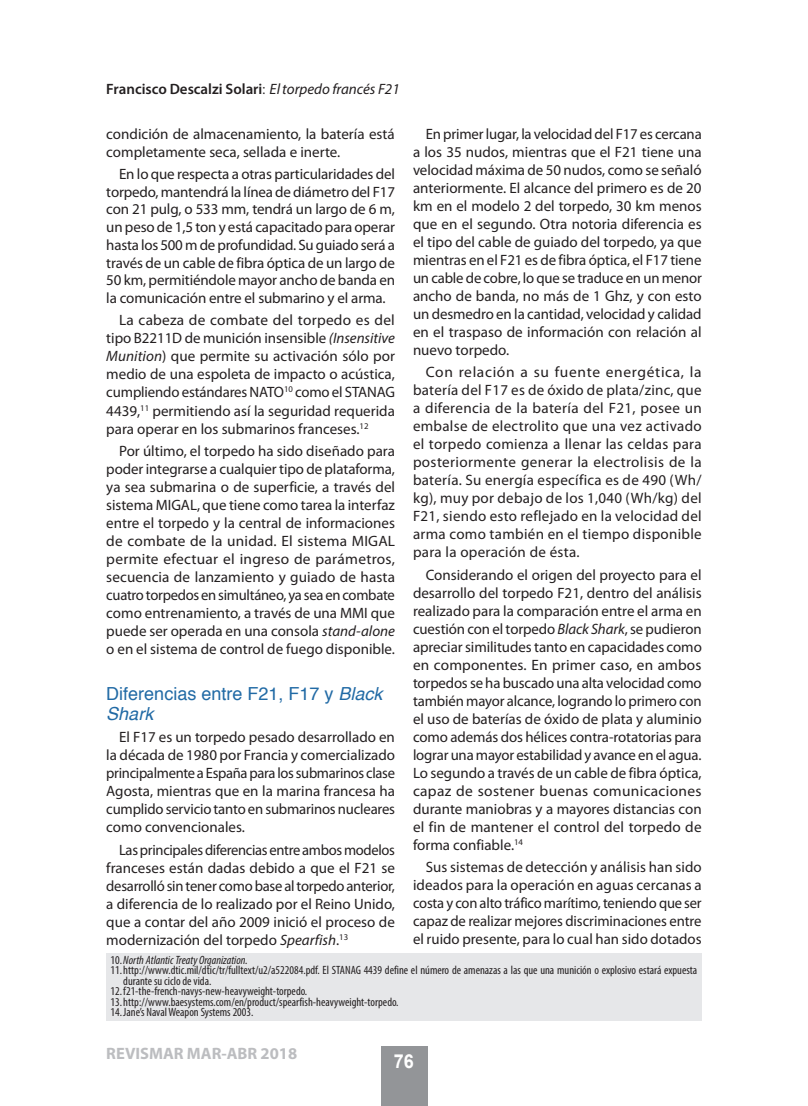
<style>
.page{position:relative;width:808px;height:1106px;background:#fff}
.page>*{position:absolute;margin:0;border:0;box-sizing:border-box;transform-origin:0 0}
.t1{font:700 19.2px "Arial";color:#fff;scale:.93 1}
.t2{font:18px/19.5px "Helvetica";color:#216aa5}
.t3{font:700 16.5px "Myriad Pro";color:#bcbdc0}
.t4{font:15px/18px "Myriad Pro";color:#231f20;text-align:justify}
.t5{font:600 15px "Myriad Pro";color:#231f20}
.t6{font:condensed 12px "Myriad Pro";color:#231f20}
.t7{font:italic condensed 12px "Myriad Pro";color:#231f20}
.s1{font-weight:400;font-stretch:condensed}
.s2{font-weight:400;font-style:italic}
.s3{font-style:italic}
.s4{font-style:normal}
</style>
<div class="page">
<div style="left:381px;top:1046px;width:46px;height:60px;background:#939598"></div>
<div style="left:106px;top:953px;width:596px;height:67px;background:#e6e7e9"></div>
<p class="t5" style="left:106px;top:79px;width:295px">Francisco Descalzi Solari<span class="s1">:</span> <span class="s2">Eltorpedo francés F21</span></p>
<p class="t4" style="left:106px;top:125px;width:290px">condición de almacenamiento, la batería está completamente seca, sellada e inerte.</p>
<p class="t4" style="left:106px;top:165px;width:290px;text-indent:13px">En lo que respecta a otras particularidades del torpedo, mantendrá la línea de diámetro del F17 con 21 pulg, o 533 mm, tendrá un largo de 6 m, un peso de 1,5 ton y está capacitado para operar hasta los 500 m de profundidad. Su guiado será a través de un cable de fibra óptica de un largo de 50 km, permitiéndole mayor ancho de banda en la comunicación entre el submarino y el arma.</p>
<p class="t4" style="left:106px;top:311px;width:290px;text-indent:13px">La cabeza de combate del torpedo es del tipo B2211D de munición insensible <span class="s3">(Insensitive Munition</span>) que permite su activación sólo por medio de una espoleta de impacto o acústica, cumpliendo estándares NATO<sup>10</sup> como el STANAG 4439,<sup>11</sup> permitiendo así la seguridad requerida para operar en los submarinos franceses.<sup>12</sup></p>
<p class="t4" style="left:106px;top:441px;width:290px;text-indent:13px">Por último, el torpedo ha sido diseñado para poder integrarse a cualquier tipo de plataforma, ya sea submarina o de superficie, a través del sistema MIGAL, que tiene como tarea la interfaz entre el torpedo y la central de informaciones de combate de la unidad. El sistema MIGAL permite efectuar el ingreso de parámetros, secuencia de lanzamiento y guiado de hasta cuatro torpedos en simultáneo, ya sea en combate como entrenamiento, a través de una MMI que puede ser operada en una consola <span class="s3">stand-alone </span>o en el sistema de control de fuego disponible.</p>
<p class="t2" style="left:106px;top:684px;width:278px">Diferencias entre F21, F17 y <span class="s3">Black<br>Shark</span></p>
<p class="t4" style="left:106px;top:728px;width:290px;text-indent:13px">El F17 es un torpedo pesado desarrollado en la década de 1980 por Francia y comercializado principalmente a España para los submarinos clase Agosta, mientras que en la marina francesa ha cumplido servicio tanto en submarinos nucleares como convencionales.</p>
<p class="t4" style="left:106px;top:840px;width:290px;text-indent:13px">Las principales diferencias entre ambos modelos franceses están dadas debido a que el F21 se desarrolló sin tener como base al torpedo anterior, a diferencia de lo realizado por el Reino Unido, que a contar del año 2009 inició el proceso de modernización del torpedo <span class="s3">Spearfish</span>.<sup>13</sup></p>
<p class="t4" style="left:413px;top:125px;width:290px;text-indent:13px">En primer lugar, la velocidad del F17 es cercana a los 35 nudos, mientras que el F21 tiene una velocidad máxima de 50 nudos, como se señaló anteriormente. El alcance del primero es de 20 km en el modelo 2 del torpedo, 30 km menos que en el segundo. Otra notoria diferencia es el tipo del cable de guiado del torpedo, ya que mientras en el F21 es de fibra óptica, el F17 tiene un cable de cobre, lo que se traduce en un menor ancho de banda, no más de 1 Ghz, y con esto un desmedro en la cantidad, velocidad y calidad en el traspaso de información con relación al nuevo torpedo.</p>
<p class="t4" style="left:413px;top:363px;width:290px;text-indent:13px">Con relación a su fuente energética, la batería del F17 es de óxido de plata/zinc, que a diferencia de la batería del F21, posee un embalse de electrolito que una vez activado el torpedo comienza a llenar las celdas para posteriormente generar la electrolisis de la batería. Su energía específica es de 490 (Wh/ kg), muy por debajo de los 1,040 (Wh/kg) del F21, siendo esto reflejado en la velocidad del arma como también en el tiempo disponible para la operación de ésta.</p>
<p class="t4" style="left:413px;top:565px;width:290px;text-indent:13px">Considerando el origen del proyecto para el desarrollo del torpedo F21, dentro del análisis realizado para la comparación entre el arma en cuestión con el torpedo <span class="s3">Black Shark</span>, se pudieron apreciar similitudes tanto en capacidades como en componentes. En primer caso, en ambos torpedos se ha buscado una alta velocidad como también mayor alcance, logrando lo primero con el uso de baterías de óxido de plata y aluminio como además dos hélices contra-rotatorias para lograr una mayor estabilidad y avance en el agua.<br>Lo segundo a través de un cable de fibra óptica, capaz de sostener buenas comunicaciones durante maniobras y a mayores distancias con el fin de mantener el control del torpedo de forma confiable.<sup>14</sup></p>
<p class="t4" style="left:413px;top:857px;width:290px;text-indent:13px">Sus sistemas de detección y análisis han sido ideados para la operación en aguas cercanas a costa y con alto tráfico marítimo, teniendo que ser capaz de realizar mejores discriminaciones entre el ruido presente, para lo cual han sido dotados</p>
<p class="t7" style="left:111px;top:952px;width:139px"><span class="s4">10.</span>North Atlantic Treaty Organization.</p>
<p class="t6" style="left:111px;top:963px;width:588px">11.http://www.dtic.mil/dtic/tr/fulltext/u2/a522084.pdf. El STANAG 4439 define el número de amenazas a las que una munición o explosivo estará expuesta</p>
<p class="t6" style="left:123px;top:973px;width:90px">durante su ciclo de vida.</p>
<p class="t6" style="left:111px;top:984px;width:198px">12.f21-the-french-navys-new-heavyweight-torpedo.</p>
<p class="t6" style="left:111px;top:994px;width:290px">13.http://www.baesystems.com/en/product/spearfish-heavyweight-torpedo.</p>
<p class="t6" style="left:111px;top:1005px;width:144px">14.Jane’s Naval Weapon Systems 2003.</p>
<p class="t3" style="left:106px;top:1042px;width:192px">REVISMAR MAR-ABR 2018</p>
<p class="t1" style="left:394px;top:1048px;width:23px">76</p>
</div>
